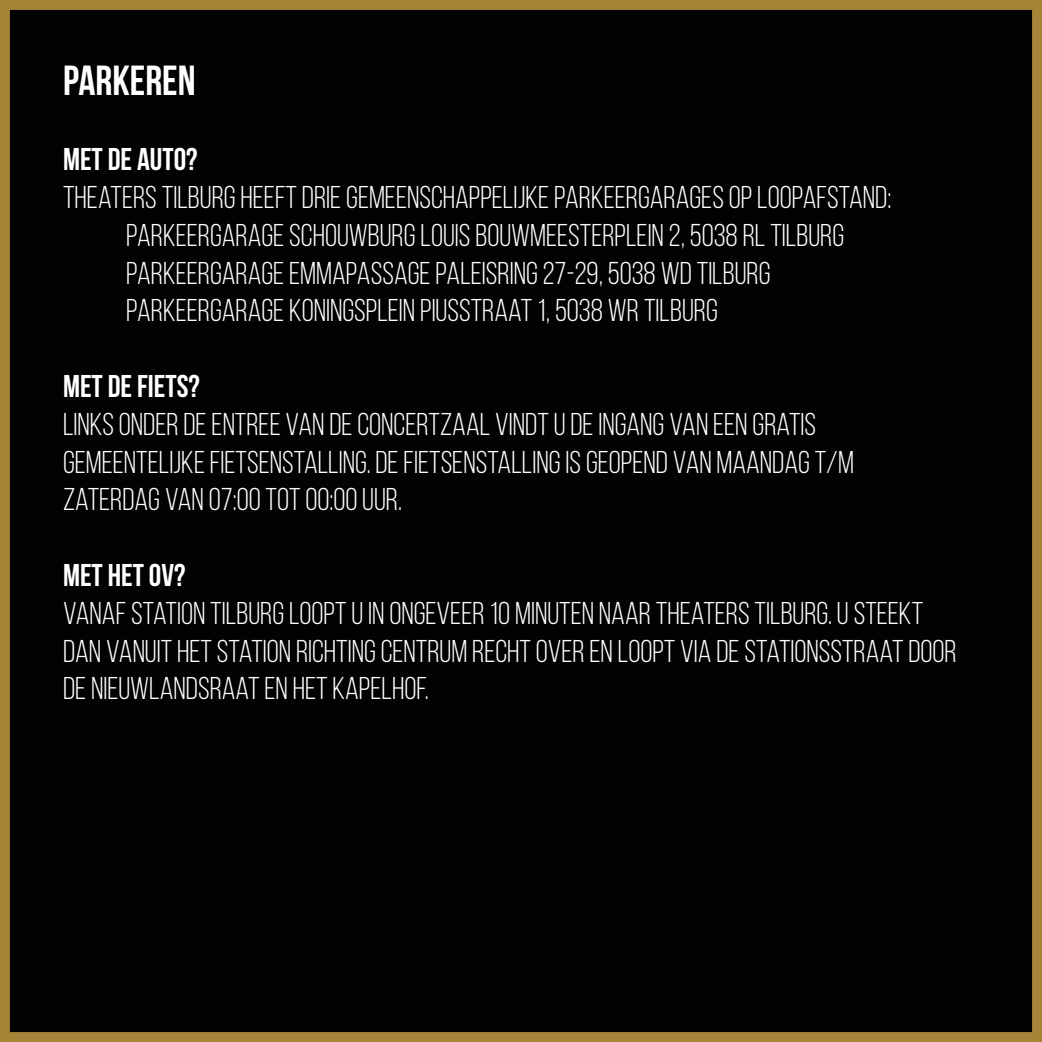
<style>
.page{position:relative;width:1042px;height:1042px;background:#fff}
.page>*{position:absolute;margin:0;border:0;box-sizing:border-box;transform-origin:0 0}
.t1{font:700 42px "Bebas Neue";color:#fff}
.t2{font:31.5px/37.8px "Bebas Neue";color:#fff}
.t3{font:700 31.5px "Bebas Neue";color:#fff}
</style>
<div class="page">
<div style="left:5px;top:5px;width:1032px;height:1032px;background:#020203"></div>
<div style="left:0;top:0;width:1042px;height:1042px;border:10px solid #a48537"></div>
<h1 class="t1" style="left:63px;top:57px;width:134px">PARKEREN</h1>
<p class="t3" style="left:63px;top:142px;width:136px">MET DE AUTO?</p>
<p class="t2" style="left:126px;top:178px;width:767px;text-indent:-63px">THEATERS TILBURG HEEFT DRIE GEMEENSCHAPPELIJKE PARKEERGARAGES OP LOOPAFSTAND:<br>PARKEERGARAGE SCHOUWBURG LOUIS BOUWMEESTERPLEIN 2, 5038 RL TILBURG PARKEERGARAGE EMMAPASSAGE PALEISRING 27-29, 5038 WD TILBURG PARKEERGARAGE KONINGSPLEIN PIUSSTRAAT 1, 5038 WR TILBURG</p>
<p class="t3" style="left:63px;top:369px;width:138px">MET DE FIETS?</p>
<p class="t2" style="left:63px;top:405px;width:792px">LINKS ONDER DE ENTREE VAN DE CONCERTZAAL VINDT U DE INGANG VAN EEN GRATIS<br>GEMEENTELIJKE FIETSENSTALLING. DE FIETSENSTALLING IS GEOPEND VAN MAANDAG T/M<br>ZATERDAG VAN 07:00 TOT 00:00 UUR.</p>
<p class="t3" style="left:63px;top:558px;width:124px">MET HET OV?</p>
<p class="t2" style="left:63px;top:594px;width:895px">VANAF STATION TILBURG LOOPT U IN ONGEVEER 10 MINUTEN NAAR THEATERS TILBURG. U STEEKT<br>DAN VANUIT HET STATION RICHTING CENTRUM RECHT OVER EN LOOPT VIA DE STATIONSSTRAAT DOOR<br>DE NIEUWLANDSRAAT EN HET KAPELHOF.</p>
</div>
